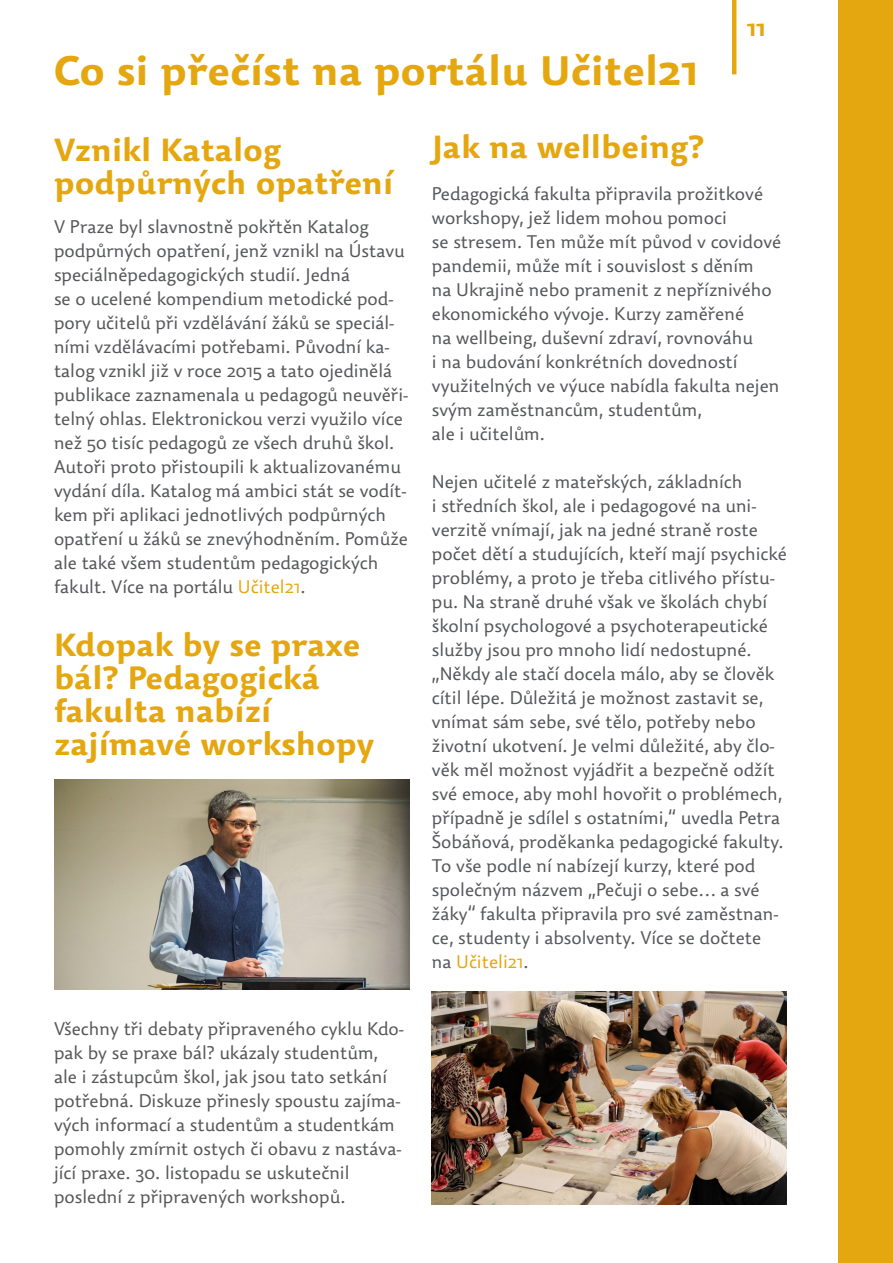
<style>
.page{position:relative;width:893px;height:1263px;background:#fff}
.page>*{position:absolute;margin:0;border:0;box-sizing:border-box;transform-origin:0 0}
.t1{font:700 40.5px "Dederon SDOT";color:#e5a710}
.t2{font:700 31.5px/33px "Dederon SDOT";color:#e5a710}
.t3{font:700 22.5px "Dederon SDOT";color:#e5a710}
.t4{font:300 18px/24px "Dederon SLOT";color:#57585a}
.s1{color:#e5a710}
</style>
<div class="page">
<hr style="left:732px;top:0;width:4px;height:74px;background:#e5a710">
<img style="left:432px;top:991px;width:355px;height:213px">
<img style="left:54px;top:779px;width:355px;height:211px">
<div style="left:839px;top:0;width:54px;height:1263px;background:#e5a710"></div>
<p class="t1" style="left:54px;top:46px;width:646px">Co si přečíst na portálu Učitel21</p>
<p class="t3" style="left:747px;top:14px;width:21px">11</p>
<p class="t2" style="left:54px;top:133px;width:228px">Vznikl Katalog</p>
<p class="t2" style="left:432px;top:130px;width:274px">Jak na wellbeing?</p>
<p class="t2" style="left:54px;top:166px;width:341px">podpůrných opatření</p>
<p class="t4" style="left:432px;top:182px;width:351px">Pedagogická fakulta připravila prožitkové workshopy, jež lidem mohou pomoci<br>se stresem. Ten může mít původ v covidové pandemii, může mít i souvislost s děním<br>na Ukrajině nebo pramenit z nepříznivého ekonomického vývoje. Kurzy zaměřené<br>na wellbeing, duševní zdraví, rovnováhu<br>i na budování konkrétních dovedností využitelných ve výuce nabídla fakulta nejen svým zaměstnancům, studentům,<br>ale i učitelům.</p>
<p class="t4" style="left:432px;top:470px;width:357px">Nejen učitelé z mateřských, základních<br>i středních škol, ale i pedagogové na uni&shy;verzitě vnímají, jak na jedné straně roste počet dětí a studujících, kteří mají psychické problémy, a proto je třeba citlivého přístu&shy;pu. Na straně druhé však ve školách chybí školní psychologové a psychoterapeutické služby jsou pro mnoho lidí nedostupné.</p>
<p class="t4" style="left:432px;top:662px;width:353px">„Někdy ale stačí docela málo, aby se člověk cítil lépe. Důležitá je možnost zastavit se, vnímat sám sebe, své tělo, potřeby nebo životní ukotvení. Je velmi důležité, aby člo&shy;věk měl možnost vyjádřit a bezpečně odžít své emoce, aby mohl hovořit o problémech, případně je sdílel s ostatními,“ uvedla Petra Šobáňová, proděkanka pedagogické fakulty.<br>To vše podle ní nabízejí kurzy, které pod společným názvem „Pečuji o sebe… a své žáky“ fakulta připravila pro své zaměstnan&shy;ce, studenty i absolventy. Více se dočtete na <span class="s1">Učiteli21</span>.</p>
<p class="t4" style="left:54px;top:215px;width:356px">V Praze byl slavnostně pokřtěn Katalog podpůrných opatření, jenž vznikl na Ústavu speciálněpedagogických studií. Jedná<br>se o ucelené kompendium metodické pod&shy;pory učitelů při vzdělávání žáků se speciál&shy;ními vzdělávacími potřebami. Původní ka&shy;talog vznikl již v roce 2015 a tato ojedinělá publikace zaznamenala u pedagogů neuvěři&shy;telný ohlas. Elektronickou verzi využilo více než 50 tisíc pedagogů ze všech druhů škol.<br>Autoři proto přistoupili k aktualizovanému vydání díla. Katalog má ambici stát se vodít&shy;kem při aplikaci jednotlivých podpůrných opatření u žáků se znevýhodněním. Pomůže ale také všem studentům pedagogických fakult. Více na portálu <span class="s1">Učitel21</span>.</p>
<p class="t2" style="left:54px;top:628px;width:322px">Kdopak by se praxe bál? Pedagogická fakulta nabízí zajímavé workshopy</p>
<p class="t4" style="left:54px;top:1017px;width:352px">Všechny tři debaty připraveného cyklu Kdo&shy;pak by se praxe bál? ukázaly studentům, ale i zástupcům škol, jak jsou tato setkání potřebná. Diskuze přinesly spoustu zajíma&shy;vých informací a studentům a studentkám pomohly zmírnit ostych či obavu z nastáva&shy;jící praxe. 30. listopadu se uskutečnil poslední z připravených workshopů.</p>
</div>
